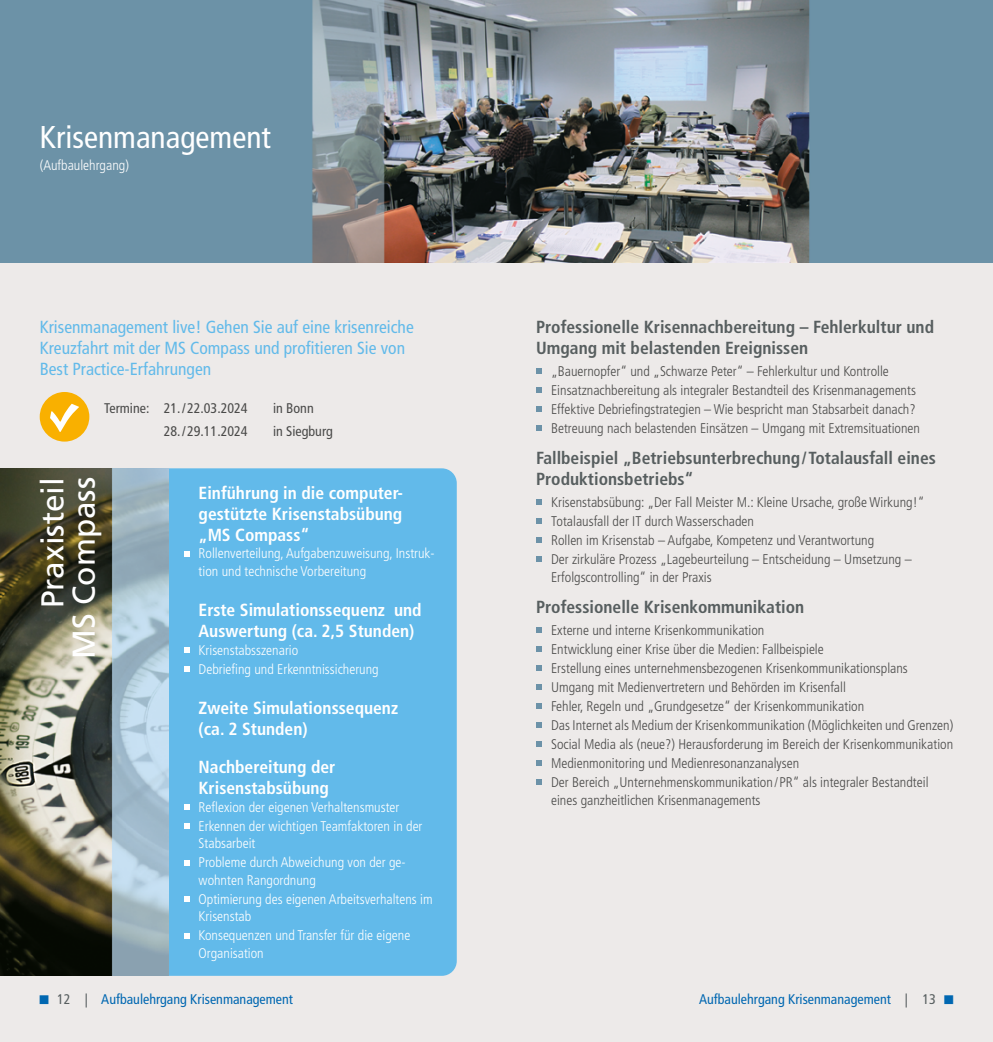
<style>
.page{position:relative;width:993px;height:1042px;background:#fff}
.page>*{position:absolute;margin:0;border:0;box-sizing:border-box;transform-origin:0 0}
.t1{font:31.5px/31.5px "Frutiger LT Std";color:#fff;text-align:right}
.t2{font:condensed 31.5px "Frutiger LT Std";color:#fff}
.t3{font:700 condensed 17.5px/21px "Frutiger LT Std";color:#575e5f}
.t4{font:700 condensed 17.5px/21px "Frutiger LT Std";color:#fff}
.t5{font:condensed 17.5px/21px "Frutiger LT Std";color:#62baea}
.t6{font:300 condensed 14px/19.1px "Frutiger LT Std";color:#4a4a49}
.t7{font:300 condensed 14px/19.1px "Frutiger LT Std";color:#fff}
.t8{font:condensed 14px "Frutiger LT Std";color:#0067b1}
.t9{font:condensed 14px "Frutiger LT Std";color:#4a4a49}
.s1{color:#575e5f}
</style>
<div class="page">
<div style="left:0;top:0;width:992px;height:1042px;background:#edeae9"></div>
<img style="left:0;top:0;width:992px;height:263px">
<svg style="left:536px;top:368px;width:5px;height:6px"></svg>
<svg style="left:536px;top:387px;width:5px;height:6px"></svg>
<svg style="left:536px;top:406px;width:5px;height:6px"></svg>
<svg style="left:536px;top:425px;width:5px;height:6px"></svg>
<svg style="left:536px;top:499px;width:5px;height:6px"></svg>
<svg style="left:536px;top:518px;width:5px;height:6px"></svg>
<svg style="left:536px;top:537px;width:5px;height:6px"></svg>
<svg style="left:536px;top:556px;width:5px;height:6px"></svg>
<svg style="left:536px;top:627px;width:5px;height:6px"></svg>
<svg style="left:536px;top:646px;width:5px;height:6px"></svg>
<svg style="left:536px;top:665px;width:5px;height:6px"></svg>
<svg style="left:536px;top:684px;width:5px;height:6px"></svg>
<svg style="left:536px;top:703px;width:5px;height:6px"></svg>
<svg style="left:536px;top:722px;width:5px;height:6px"></svg>
<svg style="left:536px;top:741px;width:5px;height:6px"></svg>
<svg style="left:536px;top:760px;width:5px;height:6px"></svg>
<svg style="left:536px;top:779px;width:5px;height:6px"></svg>
<div style="left:40px;top:392px;width:49px;height:49px;background:#f9b000;border-radius:50%"></div>
<svg style="left:50px;top:404px;width:29px;height:28px"></svg>
<div style="left:169px;top:468px;width:287px;height:508px;background:#62baea"></div>
<img style="left:0;top:468px;width:169px;height:508px">
<svg style="left:184px;top:551px;width:5px;height:6px"></svg>
<svg style="left:184px;top:647px;width:5px;height:6px"></svg>
<svg style="left:184px;top:666px;width:5px;height:6px"></svg>
<svg style="left:184px;top:804px;width:5px;height:6px"></svg>
<svg style="left:184px;top:823px;width:5px;height:6px"></svg>
<svg style="left:184px;top:860px;width:5px;height:6px"></svg>
<svg style="left:184px;top:896px;width:5px;height:6px"></svg>
<svg style="left:184px;top:933px;width:5px;height:6px"></svg>
<h1 class="t2" style="left:40px;top:118px;width:232px">Krisenmanagement</h1>
<p class="t7" style="left:40px;top:156px;width:91px">(Aufbaulehrgang)</p>
<p class="t5" style="left:40px;top:316px;width:375px">Krisenmanagement live! Gehen Sie auf eine krisenreiche<br>Kreuzfahrt mit der MS Compass und profitieren Sie von<br>Best Practice-Erfahrungen</p>
<p class="t9" style="left:104px;top:400px;width:145px">Termine: 21./22.03.2024</p>
<p class="t9" style="left:273px;top:400px;width:42px">in Bonn</p>
<p class="t9" style="left:164px;top:423px;width:85px">28./29.11.2024</p>
<p class="t9" style="left:273px;top:423px;width:61px">in Siegburg</p>
<h1 class="t1" style="left:37px;top:659px;width:184px;rotate:-90deg">Praxisteil<br>MS Compass</h1>
<p class="t4" style="left:198px;top:482px;width:205px;text-align:justify">Einführung in die computer&shy;gestützte Krisenstabsübung „MS Compass“</p>
<p class="t7" style="left:198px;top:545px;width:237px;line-height:17.5px">Rollenverteilung, Aufgabenzuweisung, Instruk&shy;tion und technische Vorbereitung</p>
<p class="t4" style="left:198px;top:599px;width:224px">Erste Simulationssequenz und<br>Auswertung (ca. 2,5 Stunden)</p>
<p class="t7" style="left:198px;top:640px;width:181px">Krisenstabsszenario<br>Debriefing und Erkenntnissicherung</p>
<p class="t4" style="left:198px;top:697px;width:201px">Zweite Simulationssequenz (ca. 2 Stunden)</p>
<p class="t4" style="left:198px;top:756px;width:138px">Nachbereitung der<br>Krisenstabsübung</p>
<p class="t7" style="left:198px;top:797px;width:225px">Reflexion der eigenen Verhaltensmuster<br>Erkennen der wichtigen Teamfaktoren in der</p>
<p class="t7" style="left:198px;top:834px;width:208px">Stabsarbeit<br>Probleme durch Abweichung von der ge-</p>
<p class="t7" style="left:198px;top:870px;width:235px">wohnten Rangordnung<br>Optimierung des eigenen Arbeitsverhaltens im</p>
<p class="t7" style="left:198px;top:907px;width:213px">Krisenstab<br>Konsequenzen und Transfer für die eigene</p>
<p class="t7" style="left:198px;top:943px;width:67px">Organisation</p>
<p class="t8" style="left:40px;top:991px;width:255px">■ <span class="s1">12 |</span> Aufbaulehrgang Krisenmanagement</p>
<p class="t3" style="left:536px;top:316px;width:399px">Professionelle Krisennachbereitung – Fehlerkultur und<br>Umgang mit belastenden Ereignissen</p>
<p class="t6" style="left:551px;top:362px;width:370px">„Bauernopfer“ und „Schwarze Peter“ – Fehlerkultur und Kontrolle Einsatznachbereitung als integraler Bestandteil des Krisenmanagements Effektive Debriefingstrategien – Wie bespricht man Stabsarbeit danach?<br>Betreuung nach belastenden Einsätzen – Umgang mit Extremsituationen</p>
<p class="t3" style="left:536px;top:447px;width:401px">Fallbeispiel „Betriebsunterbrechung/Totalausfall eines<br>Produktionsbetriebs“</p>
<p class="t6" style="left:551px;top:493px;width:374px">Krisenstabsübung: „Der Fall Meister M.: Kleine Ursache, große Wirkung!“ Totalausfall der IT durch Wasserschaden<br>Rollen im Krisenstab – Aufgabe, Kompetenz und Verantwortung<br>Der zirkuläre Prozess „Lagebeurteilung – Entscheidung – Umsetzung –</p>
<p class="t6" style="left:551px;top:568px;width:162px">Erfolgscontrolling“ in der Praxis</p>
<p class="t3" style="left:536px;top:596px;width:269px">Professionelle Krisenkommunikation</p>
<p class="t6" style="left:551px;top:621px;width:403px">Externe und interne Krisenkommunikation<br>Entwicklung einer Krise über die Medien: Fallbeispiele<br>Erstellung eines unternehmensbezogenen Krisenkommunikationsplans Umgang mit Medienvertretern und Behörden im Krisenfall<br>Fehler, Regeln und „Grundgesetze“ der Krisenkommunikation<br>Das Internet als Medium der Krisenkommunikation (Möglichkeiten und Grenzen)<br>Social Media als (neue?) Herausforderung im Bereich der Krisenkommunikation Medienmonitoring und Medienresonanzanalysen<br>Der Bereich „Unternehmenskommunikation/PR“ als integraler Bestandteil</p>
<p class="t6" style="left:551px;top:790px;width:211px">eines ganzheitlichen Krisenmanagements</p>
<p class="t8" style="left:699px;top:991px;width:255px">Aufbaulehrgang Krisenmanagement <span class="s1">| 13</span> ■</p>
</div>
